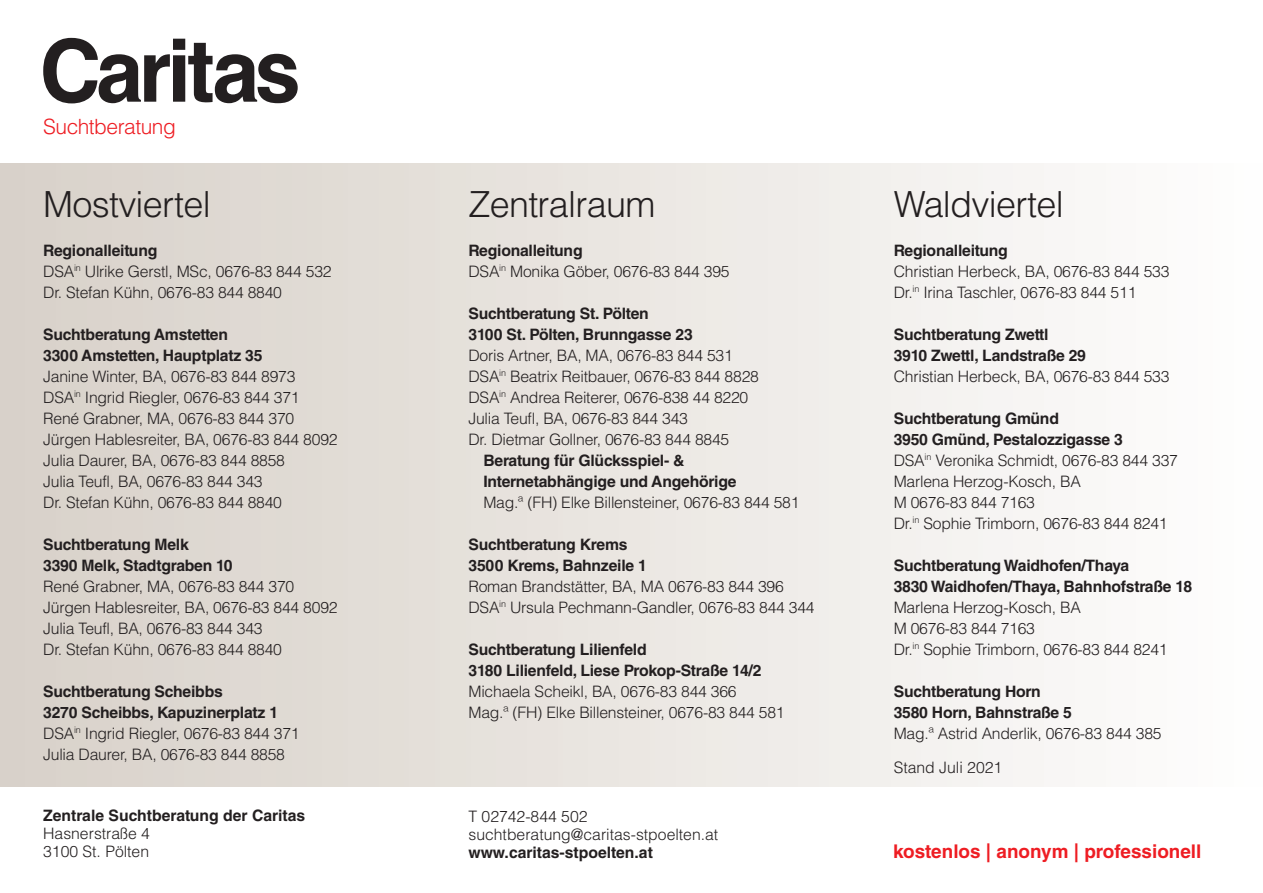
<style>
.page{position:relative;width:1263px;height:893px;background:#fff}
.page>*{position:absolute;margin:0;border:0;box-sizing:border-box;transform-origin:0 0}
.t1{font:300 36px "Helvetica LT Std";letter-spacing:-.02em;color:#231f20}
.t2{font:300 21px "Helvetica LT Std";letter-spacing:-.025em;color:#ee1d23}
.t3{font:700 18.9px "Helvetica LT Std";color:#ee1d23}
.t4{font:300 15.75px/21px "Helvetica LT Std";letter-spacing:-.015em;color:#231f20}
.t5{font:700 15.75px/21px "Helvetica LT Std";letter-spacing:-.015em;color:#231f20}
.s1{font-weight:700}
</style>
<div class="page">
<div style="left:0;top:164px;width:1263px;height:623px;background:linear-gradient(to right,#d7d0c8,#fefefd)"></div>
<svg style="left:43px;top:38px;width:255px;height:65px"></svg>
<h2 class="t2" style="left:43px;top:113px;width:134px">Suchtberatung</h2>
<h1 class="t1" style="left:43px;top:182px;width:169px">Mostviertel</h1>
<p class="t4" style="left:43px;top:240px;width:290px"><span class="s1">Regionalleitung<br></span>DSA<sup>in</sup> Ulrike Gerstl, MSc, 0676-83 844 532<br>Dr. Stefan Kühn, 0676-83 844 8840</p>
<p class="t5" style="left:43px;top:324px;width:221px">Suchtberatung Amstetten<br>3300 Amstetten, Hauptplatz 35</p>
<p class="t4" style="left:43px;top:366px;width:296px">Janine Winter, BA, 0676-83 844 8973<br>DSA<sup>in</sup> Ingrid Riegler, 0676-83 844 371<br>René Grabner, MA, 0676-83 844 370<br>Jürgen Hablesreiter, BA, 0676-83 844 8092<br>Julia Daurer, BA, 0676-83 844 8858<br>Julia Teufl, BA, 0676-83 844 343<br>Dr. Stefan Kühn, 0676-83 844 8840</p>
<p class="t5" style="left:43px;top:534px;width:191px">Suchtberatung Melk<br>3390 Melk, Stadtgraben 10</p>
<p class="t4" style="left:43px;top:576px;width:296px">René Grabner, MA, 0676-83 844 370<br>Jürgen Hablesreiter, BA, 0676-83 844 8092<br>Julia Teufl, BA, 0676-83 844 343<br>Dr. Stefan Kühn, 0676-83 844 8840</p>
<p class="t4" style="left:43px;top:681px;width:258px"><span class="s1">Suchtberatung Scheibbs<br>3270 Scheibbs, Kapuzinerplatz 1<br></span>DSA<sup>in</sup> Ingrid Riegler, 0676-83 844 371<br>Julia Daurer, BA, 0676-83 844 8858</p>
<p class="t5" style="left:43px;top:805px;width:264px">Zentrale Suchtberatung der Caritas</p>
<p class="t4" style="left:43px;top:825px;width:108px;line-height:18px">Hasnerstraße 4<br>3100 St. Pölten</p>
<h1 class="t1" style="left:468px;top:182px;width:188px">Zentralraum</h1>
<p class="t4" style="left:468px;top:240px;width:263px"><span class="s1">Regionalleitung<br></span>DSA<sup>in</sup> Monika Göber, 0676-83 844 395</p>
<p class="t5" style="left:468px;top:303px;width:226px">Suchtberatung St. Pölten<br>3100 St. Pölten, Brunngasse 23</p>
<p class="t4" style="left:468px;top:345px;width:292px">Doris Artner, BA, MA, 0676-83 844 531<br>DSA<sup>in</sup> Beatrix Reitbauer, 0676-83 844 8828<br>DSA<sup>in</sup> Andrea Reiterer, 0676-838 44 8220<br>Julia Teufl, BA, 0676-83 844 343<br>Dr. Dietmar Gollner, 0676-83 844 8845</p>
<p class="t5" style="left:483px;top:450px;width:255px">Beratung für Glücksspiel- &amp;<br>Internetabhängige und Angehörige</p>
<p class="t4" style="left:483px;top:492px;width:318px">Mag.a (FH) Elke Billensteiner, 0676-83 844 581</p>
<p class="t5" style="left:468px;top:534px;width:180px">Suchtberatung Krems<br>3500 Krems, Bahnzeile 1</p>
<p class="t4" style="left:468px;top:576px;width:348px">Roman Brandstätter, BA, MA 0676-83 844 396<br>DSA<sup>in</sup> Ursula Pechmann-Gandler, 0676-83 844 344</p>
<p class="t5" style="left:468px;top:639px;width:294px">Suchtberatung Lilienfeld<br>3180 Lilienfeld, Liese Prokop-Straße 14/2</p>
<p class="t4" style="left:468px;top:681px;width:318px">Michaela Scheikl, BA, 0676-83 844 366<br>Mag.a (FH) Elke Billensteiner, 0676-83 844 581</p>
<p class="t4" style="left:468px;top:807px;width:251px;line-height:18px">T 02742-844 502 suchtberatung@caritas-stpoelten.at</p>
<p class="t5" style="left:468px;top:842px;width:186px">www.caritas-stpoelten.at</p>
<h1 class="t1" style="left:894px;top:182px;width:172px">Waldviertel</h1>
<p class="t5" style="left:894px;top:240px;width:116px">Regionalleitung</p>
<p class="t4" style="left:894px;top:261px;width:277px">Christian Herbeck, BA, 0676-83 844 533<br>Dr.<sup>in</sup> Irina Taschler, 0676-83 844 511</p>
<p class="t5" style="left:894px;top:324px;width:194px">Suchtberatung Zwettl<br>3910 Zwettl, Landstraße 29</p>
<p class="t4" style="left:894px;top:366px;width:277px">Christian Herbeck, BA, 0676-83 844 533</p>
<p class="t4" style="left:894px;top:408px;width:286px"><span class="s1">Suchtberatung Gmünd<br>3950 Gmünd, Pestalozzigasse 3<br></span>DSA<sup>in</sup> Veronika Schmidt, 0676-83 844 337<br>Marlena Herzog-Kosch, BA<br>M 0676-83 844 7163<br>Dr.<sup>in</sup> Sophie Trimborn, 0676-83 844 8241</p>
<p class="t5" style="left:894px;top:555px;width:300px">Suchtberatung Waidhofen/Thaya<br>3830 Waidhofen/Thaya, Bahnhofstraße 18</p>
<p class="t4" style="left:894px;top:597px;width:275px">Marlena Herzog-Kosch, BA<br>M 0676-83 844 7163<br>Dr.<sup>in</sup> Sophie Trimborn, 0676-83 844 8241</p>
<p class="t5" style="left:894px;top:681px;width:180px">Suchtberatung Horn<br>3580 Horn, Bahnstraße 5</p>
<p class="t4" style="left:894px;top:716px;width:269px;line-height:33.9px">Mag.a Astrid Anderlik, 0676-83 844 385<br>Stand Juli 2021</p>
<p class="t3" style="left:893px;top:840px;width:310px">kostenlos | anonym | professionell</p>
</div>
